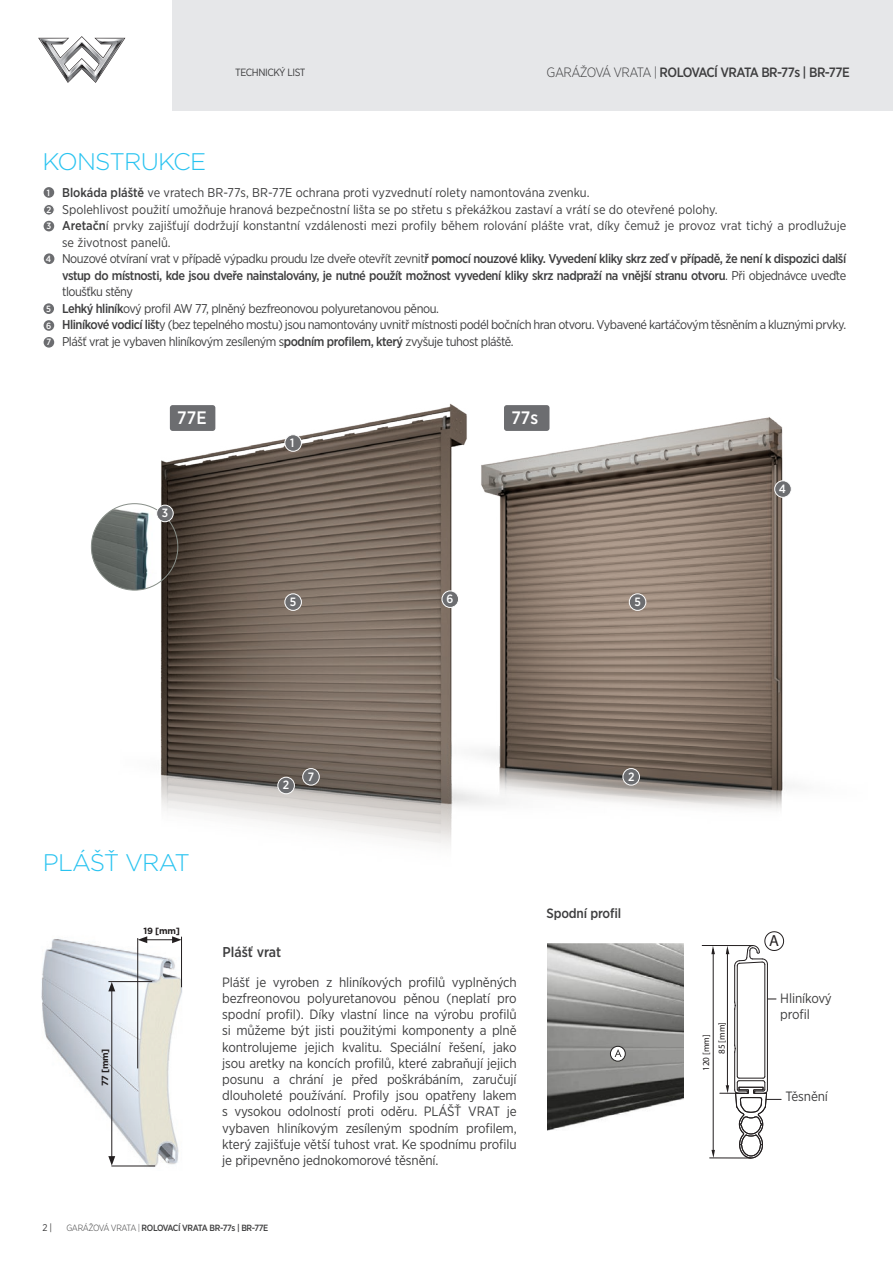
<style>
.page{position:relative;width:893px;height:1263px;background:#fff}
.page>*{position:absolute;margin:0;border:0;box-sizing:border-box;transform-origin:0 0}
.t1{font:300 24px "Gotham";letter-spacing:-.035em;color:#29c3f0}
.t2{font:500 18px "Gotham Narrow";color:#fff}
.t3{font:16.05px "Futura BT";color:#231f20}
.t4{font:500 14.25px "Gotham Narrow";color:#3e3e3f}
.t5{font:13.5px/16.2px "Gotham Narrow";letter-spacing:-.01em;color:#3e3e3f;text-align:justify}
.t6{font:500 13.5px "Gotham Narrow";letter-spacing:-.04em;color:#3e3e3f}
.t7{font:500 13.5px "Gotham Narrow";letter-spacing:-.01em;color:#3e3e3f}
.t8{font:12.75px/16.5px "Gotham Narrow";letter-spacing:-.02em;color:#3e3e3f}
.t9{font:500 12px "Gotham Narrow";color:#fff}
.t10{font:10.5px "Gotham Narrow";letter-spacing:-.04em;color:#3e3e3f}
.t11{font:9.75px "Gotham Narrow";color:#3e3e3f}
.t12{font:9.15px "Myriad Pro";color:#231f20}
.t13{font:500 9px "Gotham Narrow";letter-spacing:-.04em;color:#3e3e3f}
.t14{font:700 9px "Gotham";letter-spacing:-.025em;color:#231f20}
.t15{font:500 9px/16.8px "Gotham Narrow";color:#fff}
.s1{font-weight:300}
.s2{font-weight:500}
</style>
<div class="page">
<div style="left:172px;top:0;width:721px;height:111px;background:#e6e7e9"></div>
<svg style="left:38px;top:36px;width:87px;height:47px"></svg>
<img style="left:41px;top:939px;width:142px;height:228px">
<hr style="left:137px;top:938px;width:1px;height:130px;background:#231f20">
<hr style="left:111px;top:989px;width:1px;height:169px;background:#231f20">
<svg style="left:108px;top:982px;width:7px;height:9px"></svg>
<svg style="left:108px;top:1156px;width:7px;height:9px"></svg>
<svg style="left:138px;top:936px;width:44px;height:7px"></svg>
<hr style="left:108px;top:981px;width:44px;height:1px;background:#231f20">
<hr style="left:111px;top:1165px;width:44px;height:1px;background:#231f20">
<hr style="left:181px;top:937px;width:1px;height:50px;background:#231f20">
<img style="left:90px;top:403px;width:699px;height:443px">
<div style="left:278px;top:777px;width:16px;height:17px;background:#6c6d70;border-radius:50%"></div>
<div style="left:277px;top:777px;width:18px;height:17px;border:1px solid #fff;border-radius:50%"></div>
<div style="left:623px;top:768px;width:16px;height:17px;background:#6c6d70;border-radius:50%"></div>
<div style="left:622px;top:768px;width:18px;height:17px;border:1px solid #fff;border-radius:50%"></div>
<div style="left:775px;top:481px;width:16px;height:16px;background:#6c6d70;border-radius:50%"></div>
<div style="left:774px;top:480px;width:18px;height:18px;border:1px solid #fff;border-radius:50%"></div>
<div style="left:285px;top:594px;width:16px;height:16px;background:#6c6d70;border-radius:50%"></div>
<div style="left:284px;top:593px;width:18px;height:18px;border:1px solid #fff;border-radius:50%"></div>
<div style="left:629px;top:594px;width:17px;height:16px;background:#6c6d70;border-radius:50%"></div>
<div style="left:629px;top:593px;width:17px;height:18px;border:1px solid #fff;border-radius:50%"></div>
<div style="left:442px;top:591px;width:17px;height:16px;background:#6c6d70;border-radius:50%"></div>
<div style="left:442px;top:590px;width:17px;height:18px;border:1px solid #fff;border-radius:50%"></div>
<div style="left:303px;top:768px;width:16px;height:17px;background:#6c6d70;border-radius:50%"></div>
<div style="left:302px;top:768px;width:18px;height:17px;border:1px solid #fff;border-radius:50%"></div>
<div style="left:285px;top:435px;width:16px;height:16px;background:#6c6d70;border-radius:50%"></div>
<div style="left:284px;top:434px;width:18px;height:18px;border:1px solid #fff;border-radius:50%"></div>
<img style="left:548px;top:944px;width:136px;height:186px">
<div style="left:610px;top:1046px;width:15px;height:15px;background:#fff;border-radius:50%"></div>
<div style="left:610px;top:1046px;width:15px;height:15px;border:1px solid #211f1f;border-radius:50%"></div>
<svg style="left:615px;top:1049px;width:6px;height:8px"></svg>
<svg style="left:711px;top:946px;width:4px;height:8px"></svg>
<hr style="left:737px;top:966px;width:1px;height:110px;background:#231f20">
<hr style="left:767px;top:964px;width:1px;height:126px;background:#231f20">
<hr style="left:765px;top:965px;width:1px;height:111px;background:#231f20">
<hr style="left:734px;top:966px;width:1px;height:36px;background:#231f20">
<hr style="left:734px;top:1009px;width:1px;height:36px;background:#231f20">
<svg style="left:734px;top:1002px;width:2px;height:8px"></svg>
<hr style="left:734px;top:1052px;width:1px;height:38px;background:#231f20">
<svg style="left:734px;top:1045px;width:2px;height:8px"></svg>
<hr style="left:702px;top:945px;width:51px;height:1px;background:#231f20">
<hr style="left:727px;top:949px;width:1px;height:138px;background:#231f20">
<svg style="left:711px;top:1076px;width:70px;height:82px"></svg>
<hr style="left:713px;top:949px;width:1px;height:204px;background:#231f20">
<hr style="left:710px;top:1158px;width:41px;height:1px;background:#231f20">
<svg style="left:726px;top:931px;width:58px;height:35px"></svg>
<img style="left:91px;top:509px;width:66px;height:81px">
<div style="left:157px;top:505px;width:16px;height:17px;background:#6c6d70;border-radius:50%"></div>
<div style="left:156px;top:505px;width:18px;height:17px;border:1px solid #fff;border-radius:50%"></div>
<div style="left:44px;top:187px;width:10px;height:11px;background:#6c6d70;border-radius:50%"></div>
<div style="left:44px;top:204px;width:10px;height:11px;background:#6c6d70;border-radius:50%"></div>
<div style="left:43px;top:204px;width:12px;height:11px;border:1px solid #fff;border-radius:50%"></div>
<div style="left:44px;top:221px;width:10px;height:10px;background:#6c6d70;border-radius:50%"></div>
<div style="left:44px;top:253px;width:10px;height:11px;background:#6c6d70;border-radius:50%"></div>
<div style="left:43px;top:303px;width:11px;height:11px;background:#6c6d70;border-radius:50%"></div>
<div style="left:44px;top:320px;width:10px;height:11px;background:#6c6d70;border-radius:50%"></div>
<div style="left:44px;top:337px;width:10px;height:11px;background:#6c6d70;border-radius:50%"></div>
<div style="left:170px;top:405px;width:45px;height:26px;background:#6c6d70;border-radius:3px"></div>
<div style="left:504px;top:405px;width:45px;height:26px;background:#6c6d70;border-radius:3px"></div>
<h1 class="t1" style="left:43px;top:146px;width:165px">KONSTRUKCE</h1>
<p class="t10" style="left:235px;top:66px;width:72px">TECHNICKÝ LIST</p>
<p class="t6" style="left:547px;top:64px;width:305px"><span class="s1">GARÁŽOVÁ VRATA |</span> ROLOVACÍ VRATA BR-77s | BR-77E</p>
<p class="t15" style="left:46px;top:183px;width:6px;line-height:17.4px">1<br>2</p>
<p class="t15" style="left:46px;top:217px;width:6px">3</p>
<p class="t15" style="left:46px;top:250px;width:7px">4</p>
<p class="t15" style="left:46px;top:300px;width:7px;text-align:justify">5<br>6<br>7</p>
<p class="t8" style="left:62px;top:184px;width:786px"><span class="s2">Blokáda pláště</span> ve vratech BR-77s, BR-77E ochrana proti vyzvednutí rolety namontována zvenku.<br>Spolehlivost použití umožňuje hranová bezpečnostní lišta se po střetu s překážkou zastaví a vrátí se do otevřené polohy.<br><span class="s2">Aretačn</span>í prvky zajišťují dodržují konstantní vzdálenosti mezi profily během rolování plášte vrat, díky čemuž je provoz vrat tichý a prodlužuje se životnost panelů.<br>Nouzové otvíraní vrat v případě výpadku proudu lze dveře otevřít zevnit<span class="s2">ř pomocí nouzové kliky. Vyvedení kliky skrz zeď v případě, že není k dispozici další vstup do místnosti, kde jsou dveře nainstalovány, je nutné použít možnost vyvedení kliky skrz nadpraží na vnější stranu otvoru</span>. Při objednávce uveďte tloušťku stěny<br><span class="s2">Lehký hliník</span>ový profil AW 77, plněný bezfreonovou polyuretanovou pěnou.<br><span class="s2">Hliníkové vodicí lišt</span>y (bez tepelného mostu) jsou namontovány uvnitř místnosti podél bočních hran otvoru. Vybavené kartáčovým těsněním a kluznými prvky.<br>Plášť vrat je vybaven hliníkovým zesíleným s<span class="s2">podním profilem, který</span> zvyšuje tuhost pláště.</p>
<h2 class="t2" style="left:177px;top:406px;width:31px">77E</h2>
<h2 class="t2" style="left:511px;top:406px;width:28px">77s</h2>
<p class="t9" style="left:290px;top:435px;width:6px">1</p>
<p class="t9" style="left:162px;top:505px;width:8px">3</p>
<p class="t9" style="left:779px;top:481px;width:9px">4</p>
<p class="t9" style="left:290px;top:594px;width:8px">5</p>
<p class="t9" style="left:446px;top:591px;width:8px">6</p>
<p class="t9" style="left:634px;top:594px;width:8px">5</p>
<p class="t9" style="left:283px;top:777px;width:8px">2</p>
<p class="t9" style="left:308px;top:769px;width:8px">7</p>
<p class="t9" style="left:628px;top:769px;width:8px">2</p>
<h1 class="t1" style="left:43px;top:847px;width:149px">PLÁŠŤ VRAT</h1>
<p class="t14" style="left:144px;top:925px;width:38px">19 [mm]</p>
<p class="t14" style="left:99px;top:1086px;width:39px;rotate:-90deg">77 [mm]</p>
<p class="t4" style="left:223px;top:943px;width:60px">Plášť vrat</p>
<p class="t5" style="left:222px;top:974px;width:296px">Plášť je vyroben z hliníkových profilů vyplněných bezfreonovou polyuretanovou pěnou (neplatí pro spodní profil). Díky vlastní lince na výrobu profilů si můžeme být jisti použitými komponenty a plně kontrolujeme jejich kvalitu. Speciální řešení, jako jsou aretky na koncích profilů, které zabraňují jejich posunu a chrání je před poškrábáním, zaručují dlouholeté používání. Profily jsou opatřeny lakem s vysokou odolností proti oděru. PLÁŠŤ VRAT je vybaven hliníkovým zesíleným spodním profilem, který zajišťuje větší tuhost vrat. Ke spodnímu profilu je připevněno jednokomorové těsnění.</p>
<p class="t11" style="left:43px;top:1221px;width:11px">2 |</p>
<p class="t13" style="left:66px;top:1222px;width:204px"><span class="s1">GARÁŽOVÁ VRATA |</span> ROLOVACÍ VRATA BR-77s | BR-77E</p>
<p class="t7" style="left:546px;top:904px;width:76px">Spodní profil</p>
<p class="t12" style="left:700px;top:1071px;width:38px;rotate:-90deg">120 [mm]</p>
<p class="t12" style="left:716px;top:1054px;width:33px;rotate:-90deg">85 [mm]</p>
<p class="t3" style="left:769px;top:931px;width:11px">A</p>
<p class="t5" style="left:780px;top:990px;width:53px">Hliníkový profil</p>
<p class="t5" style="left:786px;top:1088px;width:44px">Těsnění</p>
</div>
